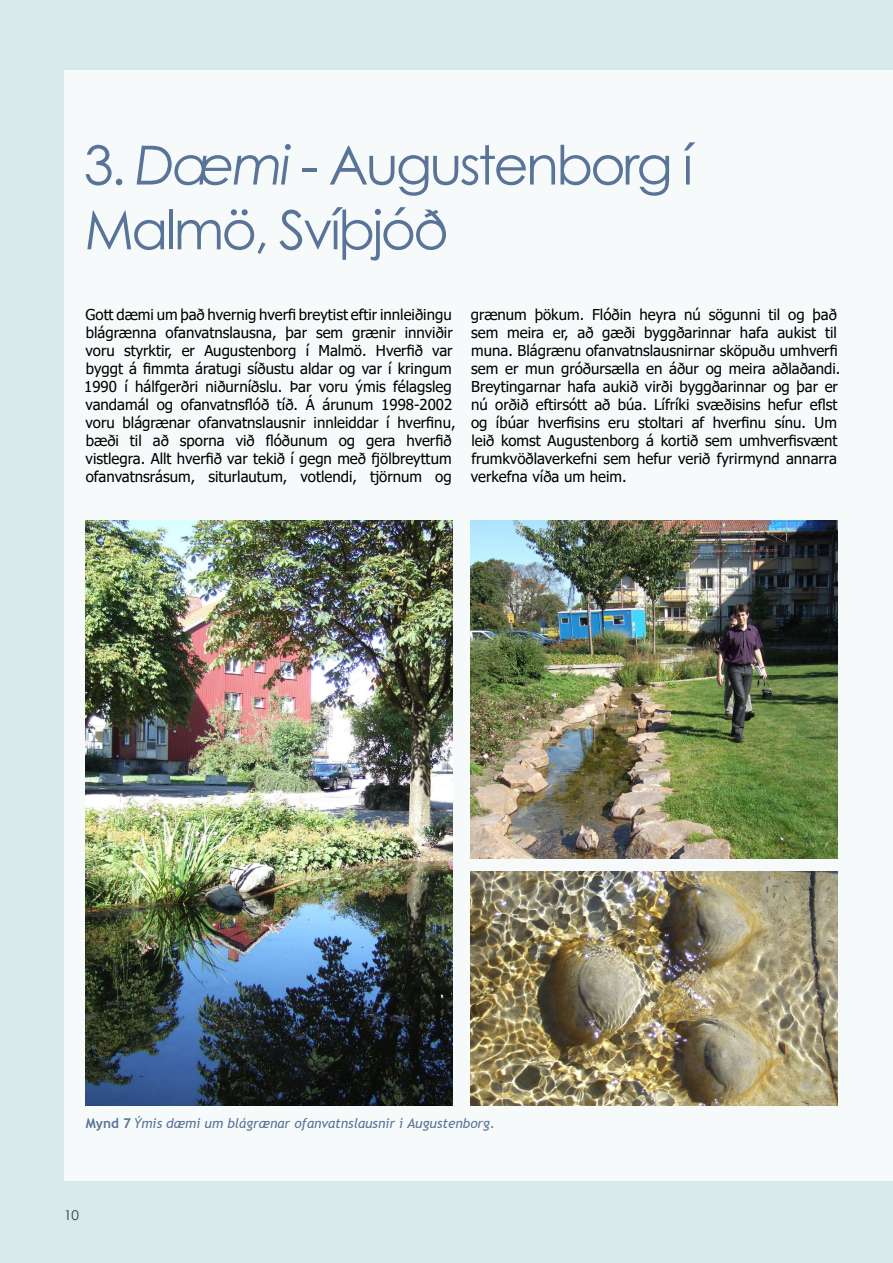
<style>
.page{position:relative;width:893px;height:1263px;background:#d7e9eb}
.page>*{position:absolute;margin:0;border:0;box-sizing:border-box;transform-origin:0 0}
.t1{font:54px/64.8px "Century Gothic";letter-spacing:-.05em;color:#597498}
.t2{font:15px/18px "Tahoma";color:#000}
.t3{font:italic 13.5px "Trebuchet MS";color:#597498}
.t4{font:13.5px "Century Gothic";color:#000}
.s1{font-style:italic}
.s2{font-weight:700;font-style:normal}
</style>
<div class="page">
<div style="left:64px;top:70px;width:829px;height:1110px;background:#f7fafb"></div>
<img style="left:85px;top:520px;width:367px;height:585px">
<img style="left:470px;top:871px;width:368px;height:234px">
<img style="left:470px;top:520px;width:368px;height:339px">
<h1 class="t1" style="left:84px;top:132px;width:611px">3. <span class="s1">Dæmi</span> - Augustenborg í<br>Malmö, Svíþjóð</h1>
<p class="t2" style="left:84px;top:306px;width:373px">Gott dæmi um það hvernig hverfi breytist eftir innleiðingu blágrænna ofanvatnslausna, þar sem grænir innviðir voru styrktir, er Augustenborg í Malmö. Hverfið var byggt á fimmta áratugi síðustu aldar og var í kringum 1990 í hálfgerðri niðurníðslu. Þar voru ýmis félagsleg vandamál og ofanvatnsflóð tíð. Á árunum 1998-2002 voru blágrænar ofanvatnslausnir innleiddar í hverfinu, bæði til að sporna við flóðunum og gera hverfið vistlegra. Allt hverfið var tekið í gegn með fjölbreyttum ofanvatnsrásum, siturlautum, votlendi, tjörnum og</p>
<p class="t2" style="left:471px;top:306px;width:371px">grænum þökum. Flóðin heyra nú sögunni til og það sem meira er, að gæði byggðarinnar hafa aukist til muna. Blágrænu ofanvatnslausnirnar sköpuðu umhverfi sem er mun gróðursælla en áður og meira aðlaðandi.<br>Breytingarnar hafa aukið virði byggðarinnar og þar er nú orðið eftirsótt að búa. Lífríki svæðisins hefur eflst og íbúar hverfisins eru stoltari af hverfinu sínu. Um leið komst Augustenborg á kortið sem umhverfisvænt frumkvöðlaverkefni sem hefur verið fyrirmynd annarra verkefna víða um heim.</p>
<p class="t3" style="left:86px;top:1115px;width:411px"><span class="s2">Mynd 7</span> Ýmis dæmi um blágrænar ofanvatnslausnir í Augustenborg.</p>
<p class="t4" style="left:64px;top:1206px;width:16px">10</p>
</div>
